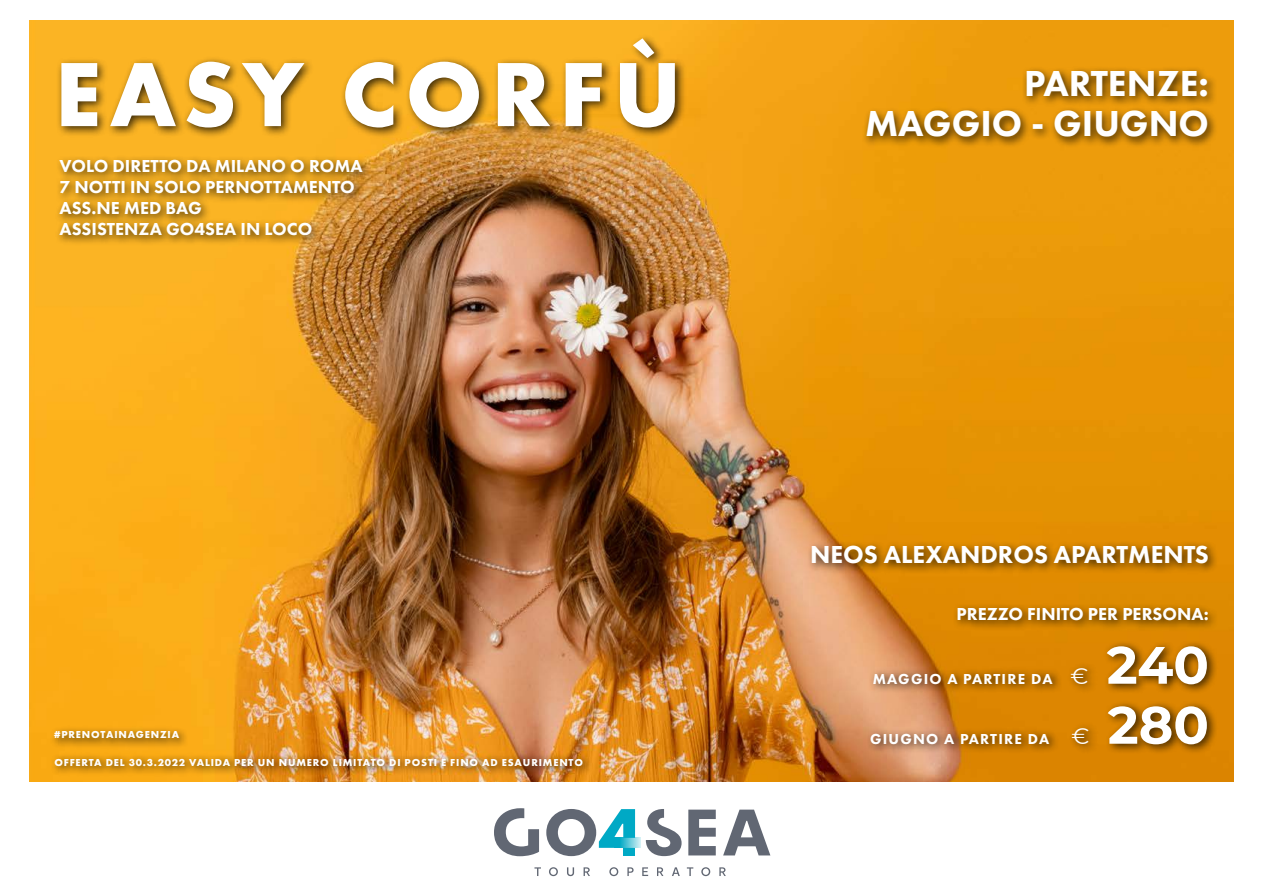
<style>
.page{position:relative;width:1263px;height:893px;background:#fff}
.page>*{position:absolute;margin:0;border:0;box-sizing:border-box;transform-origin:0 0}
.t1{font:700 94.5px "Futura PT";letter-spacing:.09em;color:#fff}
.t2{font:700 52.5px "Montserrat";color:#fff}
.t3{font:800 37.5px/40.5px "Futura PT";color:#fff;text-align:right}
.t4{font:800 25.5px "Futura PT";color:#fff}
.t5{font:800 18px/21px "Futura PT";color:#fff}
.t6{font:800 15px "Futura PT";letter-spacing:.08em;color:#fff}
.t7{font:700 10.5px "Futura PT";letter-spacing:.08em;color:#fff}
.s1{font-family:"Montserrat";font-weight:400;font-size:22.5px}
</style>
<div class="page">
<img style="left:30px;top:21px;width:1203px;height:760px">
<svg style="left:723px;top:810px;width:47px;height:45px"></svg>
<svg style="left:646px;top:809px;width:36px;height:47px"></svg>
<svg style="left:688px;top:810px;width:28px;height:45px"></svg>
<svg style="left:494px;top:808px;width:45px;height:48px"></svg>
<svg style="left:546px;top:809px;width:89px;height:47px"></svg>
<svg style="left:614px;top:838px;width:26px;height:10px"></svg>
<svg style="left:534px;top:867px;width:7px;height:9px"></svg>
<svg style="left:549px;top:867px;width:9px;height:9px"></svg>
<svg style="left:567px;top:867px;width:7px;height:9px"></svg>
<svg style="left:584px;top:867px;width:6px;height:9px"></svg>
<svg style="left:609px;top:867px;width:9px;height:9px"></svg>
<svg style="left:627px;top:867px;width:7px;height:9px"></svg>
<svg style="left:642px;top:867px;width:6px;height:9px"></svg>
<svg style="left:657px;top:867px;width:6px;height:9px"></svg>
<svg style="left:672px;top:867px;width:8px;height:9px"></svg>
<svg style="left:687px;top:867px;width:6px;height:9px"></svg>
<svg style="left:701px;top:867px;width:9px;height:9px"></svg>
<svg style="left:719px;top:867px;width:7px;height:9px"></svg>
<div style="left:55px;top:155px;width:318px;height:91px;background:#000;opacity:.75"></div>
<div style="left:56px;top:34px;width:630px;height:105px;background:#000;opacity:.75"></div>
<div style="left:866px;top:641px;width:352px;height:114px;background:#000;opacity:.75"></div>
<div style="left:861px;top:66px;width:357px;height:82px;background:#000;opacity:.75"></div>
<div style="left:953px;top:603px;width:266px;height:28px;background:#000;opacity:.75"></div>
<div style="left:807px;top:541px;width:412px;height:34px;background:#000;opacity:.75"></div>
<div style="left:50px;top:753px;width:544px;height:24px;background:#000;opacity:.75"></div>
<div style="left:49px;top:725px;width:141px;height:24px;background:#000;opacity:.75"></div>
<h1 class="t1" style="left:55px;top:34px;width:628px">EASY CORFÙ</h1>
<p class="t5" style="left:60px;top:155px;width:305px">VOLO DIRETTO DA MILANO O ROMA<br>7 NOTTI IN SOLO PERNOTTAMENTO<br>ASS.NE MED BAG<br>ASSISTENZA GO4SEA IN LOCO</p>
<p class="t7" style="left:54px;top:728px;width:126px">#PRENOTAINAGENZIA</p>
<p class="t7" style="left:54px;top:755px;width:530px">OFFERTA DEL 30.3.2022 VALIDA PER UN NUMERO LIMITATO DI POSTI E FINO AD ESAURIMENTO</p>
<h3 class="t3" style="left:865px;top:62px;width:345px">PARTENZE:<br>MAGGIO - GIUGNO</h3>
<h3 class="t4" style="left:810px;top:539px;width:400px">NEOS ALEXANDROS APARTMENTS</h3>
<p class="t5" style="left:956px;top:603px;width:254px">PREZZO FINITO PER PERSONA:</p>
<p class="t6" style="left:873px;top:669px;width:217px">MAGGIO A PARTIRE DA <span class="s1">€</span></p>
<p class="t6" style="left:870px;top:729px;width:221px">GIUGNO A PARTIRE DA <span class="s1">€</span></p>
<h2 class="t2" style="left:1107px;top:627px;width:104px">240</h2>
<h2 class="t2" style="left:1108px;top:687px;width:103px">280</h2>
</div>
